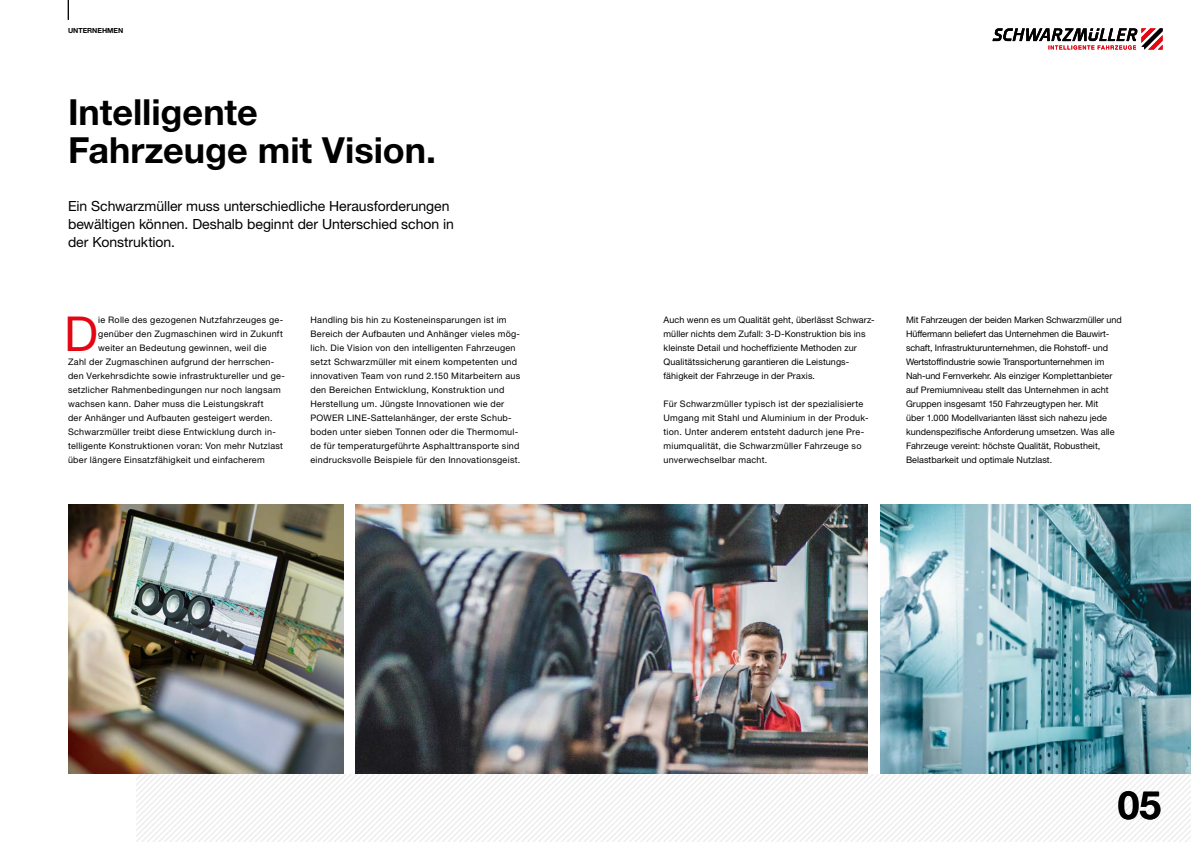
<style>
.page{position:relative;width:1191px;height:842px;background:#fff}
.page>*{position:absolute;margin:0;border:0;box-sizing:border-box;transform-origin:0 0}
.t1{font:48.2px "Helvetica Neue LT Pro";color:#e30613}
.t2{font:700 39px "Helvetica Neue LT Pro";color:#000}
.t3{font:700 36px/38px "Helvetica Neue LT Pro";color:#000}
.t4{font:14px/18px "Helvetica Neue LT Pro";letter-spacing:-.005em;color:#000}
.t5{font:9px/14px "Helvetica Neue LT Pro";letter-spacing:.025em;color:#000}
.t6{font:9px/14px "Helvetica Neue LT Pro";color:#000}
.t7{font:700 7px "Helvetica Neue LT Pro";color:#000}
</style>
<div class="page">
<div style="left:136px;top:774px;width:1055px;height:68px;background:#efefef"></div>
<svg style="left:68px;top:0;width:1px;height:20px"></svg>
<svg style="left:992px;top:28px;width:170px;height:22px"></svg>
<img style="left:68px;top:505px;width:275px;height:269px">
<img style="left:356px;top:505px;width:511px;height:269px">
<img style="left:880px;top:505px;width:311px;height:269px">
<p class="t7" style="left:68px;top:27px;width:57px">UNTERNEHMEN</p>
<h3 class="t3" style="left:68px;top:92px;width:370px">Intelligente<br>Fahrzeuge mit Vision.</h3>
<h3 class="t4" style="left:68px;top:197px;width:387px">Ein Schwarzmüller muss unterschiedliche Herausforderungen bewältigen können. Deshalb beginnt der Unterschied schon in der Konstruktion.</h3>
<h1 class="t1" style="left:64px;top:304px;width:35px">D</h1>
<p class="t5" style="left:98px;top:313px;width:186px">ie Rolle des gezogenen Nutzfahrzeuges ge-</p>
<p class="t5" style="left:98px;top:327px;width:186px">genüber den Zugmaschinen wird in Zukunft</p>
<p class="t5" style="left:98px;top:341px;width:170px">weiter an Bedeutung gewinnen, weil die</p>
<p class="t5" style="left:68px;top:355px;width:208px">Zahl der Zugmaschinen aufgrund der herrschen-</p>
<p class="t5" style="left:68px;top:369px;width:218px">den Verkehrsdichte sowie infrastruktureller und ge-</p>
<p class="t5" style="left:68px;top:383px;width:214px">setzlicher Rahmenbedingungen nur noch langsam</p>
<p class="t5" style="left:68px;top:397px;width:197px">wachsen kann. Daher muss die Leistungskraft</p>
<p class="t5" style="left:68px;top:411px;width:206px">der Anhänger und Aufbauten gesteigert werden.</p>
<p class="t5" style="left:68px;top:425px;width:209px">Schwarzmüller treibt diese Entwicklung durch in-</p>
<p class="t5" style="left:68px;top:439px;width:217px">telligente Konstruktionen voran: Von mehr Nutzlast</p>
<p class="t5" style="left:68px;top:453px;width:198px">über längere Einsatzfähigkeit und einfacherem</p>
<p class="t5" style="left:310px;top:313px;width:211px">Handling bis hin zu Kosteneinsparungen ist im Bereich der Aufbauten und Anhänger vieles mög&shy;lich. Die Vision von den intelligenten Fahrzeugen setzt Schwarzmüller mit einem kompetenten und innovativen Team von rund 2.150 Mitarbeitern aus den Bereichen Entwicklung, Konstruktion und Herstellung um. Jüngste Innovationen wie der POWER LINE-Sattelanhänger, der erste Schub&shy;boden unter sieben Tonnen oder die Thermomul&shy;de für temperaturgeführte Asphalttransporte sind eindrucksvolle Beispiele für den Innovationsgeist.</p>
<p class="t5" style="left:663px;top:313px;width:213px">Auch wenn es um Qualität geht, überlässt Schwarz&shy;müller nichts dem Zufall: 3-D-Konstruktion bis ins kleinste Detail und hocheffiziente Methoden zur Qualitätssicherung garantieren die Leistungs&shy;fähigkeit der Fahrzeuge in der Praxis.</p>
<p class="t5" style="left:663px;top:397px;width:206px">Für Schwarzmüller typisch ist der spezialisierte Umgang mit Stahl und Aluminium in der Produk&shy;tion. Unter anderem entsteht dadurch jene Pre&shy;miumqualität, die Schwarzmüller Fahrzeuge so unverwechselbar macht.</p>
<p class="t6" style="left:906px;top:313px;width:217px">Mit Fahrzeugen der beiden Marken Schwarzmüller und Hüffermann beliefert das Unternehmen die Bauwirt&shy;schaft, Infrastrukturunternehmen, die Rohstoff- und Wertstoffindustrie sowie Transportunternehmen im Nah-und Fernverkehr. Als einziger Komplettanbieter auf Premiumniveau stellt das Unternehmen in acht Gruppen insgesamt 150 Fahrzeugtypen her. Mit<br>über 1.000 Modellvarianten lässt sich nahezu jede kundenspezifische Anforderung umsetzen. Was alle Fahrzeuge vereint: höchste Qualität, Robustheit, Belastbarkeit und optimale Nutzlast.</p>
<h2 class="t2" style="left:1117px;top:781px;width:45px">05</h2>
</div>
